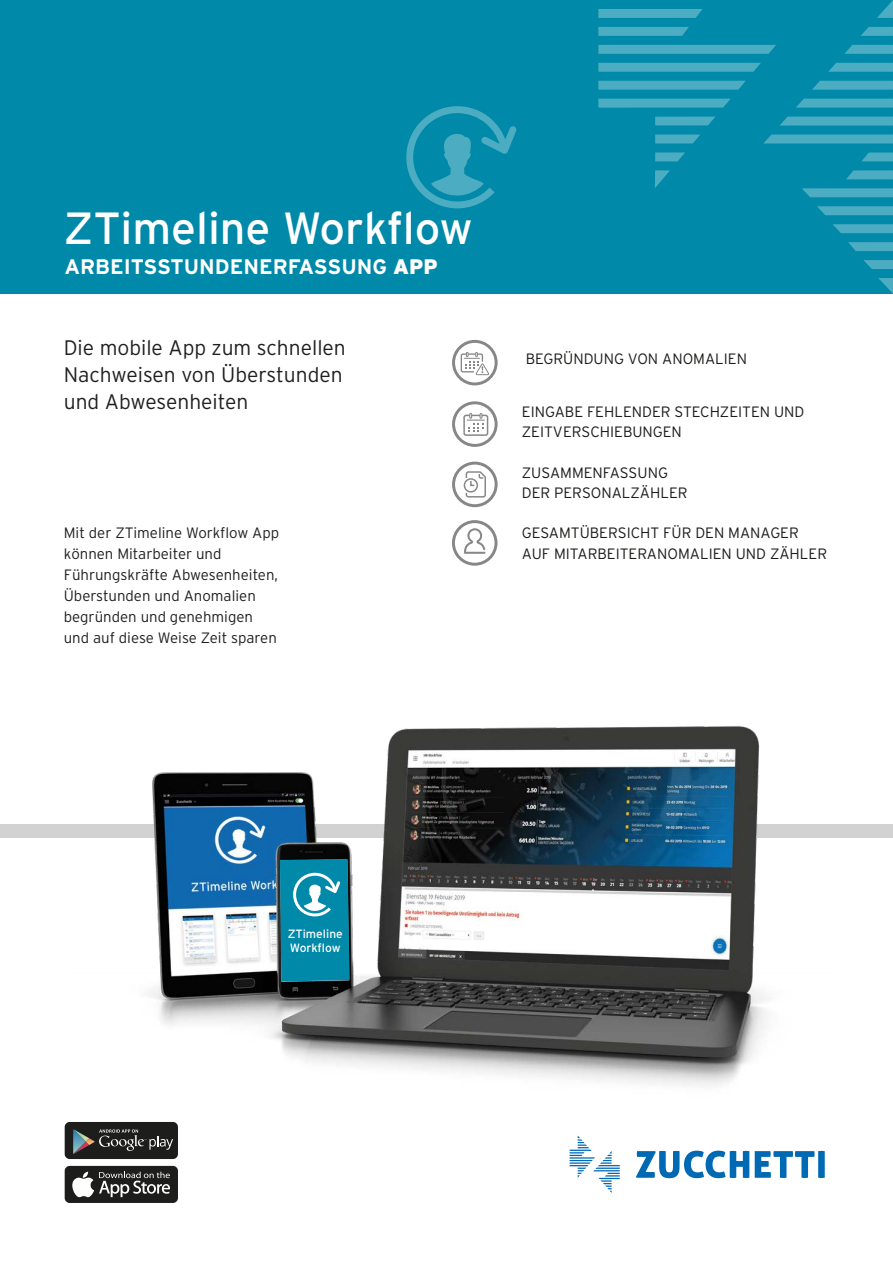
<style>
.page{position:relative;width:893px;height:1263px;background:#fff}
.page>*{position:absolute;margin:0;border:0;box-sizing:border-box;transform-origin:0 0}
.t1{font:45px "Interstate";color:#fff}
.t2{font:300 21px/27px "Interstate";color:#221f20}
.t3{font:700 21px "Interstate";color:#fff}
.t4{font:300 15px/20.2px "Interstate";color:#1d1d1b}
.t5{font:300 15px/21px "Interstate";color:#221f20}
.t6{font:12px/14.4px "Interstate";color:#fff}
.s1{font-weight:900}
</style>
<div class="page">
<div style="left:0;top:824px;width:893px;height:13px;background:#d2d2d2"></div>
<img style="left:68px;top:726px;width:769px;height:360px">
<div style="left:65px;top:1122px;width:113px;height:37px;background:#1d1d1b;border-radius:5px"></div>
<svg style="left:73px;top:1129px;width:100px;height:25px"></svg>
<div style="left:65px;top:1166px;width:113px;height:37px;background:#1d1d1b;border-radius:5px"></div>
<svg style="left:72px;top:1172px;width:98px;height:25px"></svg>
<div style="left:0;top:0;width:893px;height:294px;background:#0089a8"></div>
<svg style="left:636px;top:1151px;width:113px;height:27px"></svg>
<svg style="left:755px;top:1151px;width:70px;height:27px"></svg>
<svg style="left:570px;top:1135px;width:50px;height:58px"></svg>
<svg style="left:844px;top:45px;width:49px;height:9px"></svg>
<svg style="left:828px;top:63px;width:65px;height:9px"></svg>
<svg style="left:861px;top:27px;width:32px;height:9px"></svg>
<svg style="left:598px;top:45px;width:178px;height:9px"></svg>
<svg style="left:598px;top:27px;width:91px;height:9px"></svg>
<svg style="left:598px;top:81px;width:148px;height:9px"></svg>
<svg style="left:877px;top:0;width:16px;height:18px"></svg>
<svg style="left:655px;top:152px;width:30px;height:9px"></svg>
<svg style="left:812px;top:81px;width:81px;height:9px"></svg>
<svg style="left:846px;top:170px;width:47px;height:9px"></svg>
<svg style="left:862px;top:153px;width:31px;height:8px"></svg>
<svg style="left:764px;top:135px;width:129px;height:8px"></svg>
<svg style="left:796px;top:99px;width:97px;height:9px"></svg>
<svg style="left:780px;top:117px;width:113px;height:9px"></svg>
<svg style="left:598px;top:63px;width:163px;height:9px"></svg>
<svg style="left:655px;top:135px;width:45px;height:8px"></svg>
<svg style="left:598px;top:9px;width:104px;height:9px"></svg>
<svg style="left:655px;top:117px;width:60px;height:8px"></svg>
<svg style="left:598px;top:99px;width:132px;height:9px"></svg>
<svg style="left:655px;top:170px;width:15px;height:18px"></svg>
<svg style="left:802px;top:188px;width:91px;height:9px"></svg>
<svg style="left:833px;top:224px;width:60px;height:9px"></svg>
<svg style="left:878px;top:278px;width:15px;height:16px"></svg>
<svg style="left:863px;top:260px;width:30px;height:9px"></svg>
<svg style="left:848px;top:242px;width:45px;height:9px"></svg>
<svg style="left:817px;top:206px;width:76px;height:9px"></svg>
<svg style="left:452px;top:401px;width:46px;height:46px"></svg>
<svg style="left:452px;top:340px;width:46px;height:45px"></svg>
<svg style="left:452px;top:520px;width:45px;height:46px"></svg>
<svg style="left:452px;top:462px;width:46px;height:45px"></svg>
<svg style="left:406px;top:106px;width:110px;height:102px"></svg>
<svg style="left:280px;top:859px;width:69px;height:122px"></svg>
<h1 class="t1" style="left:64px;top:203px;width:411px">ZTimeline Workflow</h1>
<h2 class="t3" style="left:64px;top:254px;width:375px">ARBEITSSTUNDENERFASSUNG <span class="s1">APP</span></h2>
<h2 class="t2" style="left:64px;top:334px;width:284px">Die mobile App zum schnellen<br>Nachweisen von Überstunden und Abwesenheiten</h2>
<p class="t5" style="left:64px;top:522px;width:217px">Mit der ZTimeline Workflow App können Mitarbeiter und<br>Führungskräfte Abwesenheiten,<br>Überstunden und Anomalien begründen und genehmigen und auf diese Weise Zeit sparen</p>
<p class="t4" style="left:526px;top:348px;width:223px">BEGRÜNDUNG VON ANOMALIEN</p>
<p class="t4" style="left:522px;top:401px;width:284px">EINGABE FEHLENDER STECHZEITEN UND<br>ZEITVERSCHIEBUNGEN</p>
<p class="t4" style="left:522px;top:462px;width:167px">ZUSAMMENFASSUNG<br>DER PERSONALZÄHLER</p>
<p class="t4" style="left:522px;top:523px;width:307px">GESAMTÜBERSICHT FÜR DEN MANAGER<br>AUF MITARBEITERANOMALIEN UND ZÄHLER</p>
<p class="t6" style="left:288px;top:926px;width:57px">ZTimeline<br>Workflow</p>
</div>
